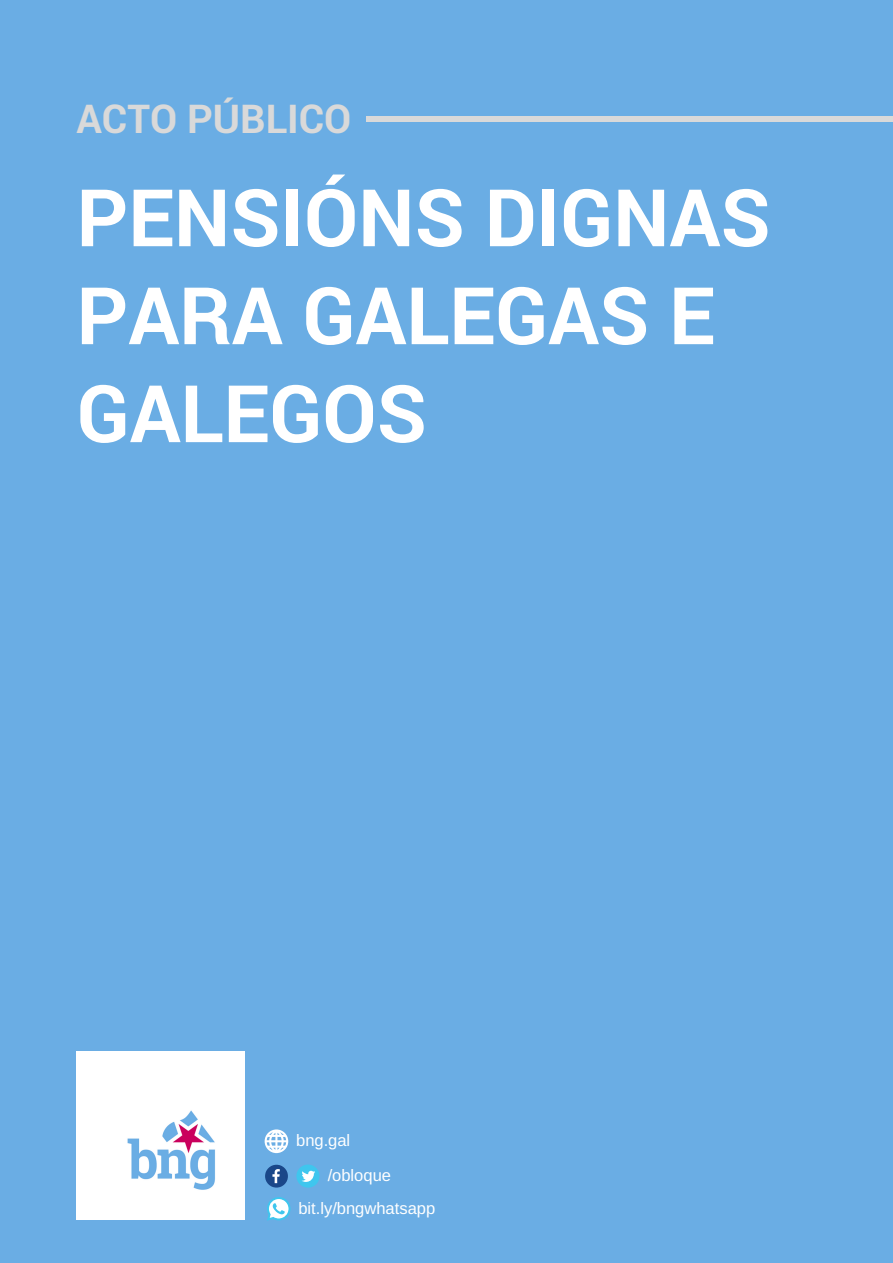
<style>
.page{position:relative;width:893px;height:1263px;background:#6aade4}
.page>*{position:absolute;margin:0;border:0;box-sizing:border-box;transform-origin:0 0}
.t1{font:700 79.5px/97.9px "Roboto";color:#fff}
.t2{font:700 39.75px "Roboto";color:#d9d9d9}
.t3{font:16.5px/35px "Arimo";color:#fff}
</style>
<div class="page">
<img style="left:77px;top:1052px;width:167px;height:167px">
<svg style="left:265px;top:1129px;width:23px;height:24px"></svg>
<svg style="left:265px;top:1165px;width:23px;height:22px"></svg>
<div style="left:296px;top:1164px;width:24px;height:24px;background:#3fc6ee;border-radius:50%"></div>
<svg style="left:302px;top:1171px;width:13px;height:11px"></svg>
<svg style="left:267px;top:1197px;width:23px;height:24px"></svg>
<div style="left:367px;top:116px;width:526px;height:6px;background:#d9d9d9"></div>
<p class="t2" style="left:77px;top:91px;width:276px">ACTO PÚBLICO</p>
<p class="t1" style="left:77px;top:166px;width:696px">PENSIÓNS DIGNAS<br>PARA GALEGAS E<br>GALEGOS</p>
<p class="t3" style="left:328px;top:1123px;width:65px;text-indent:-32px">bng.gal /obloque</p>
<p class="t3" style="left:298px;top:1191px;width:138px">bit.ly/bngwhatsapp</p>
</div>
